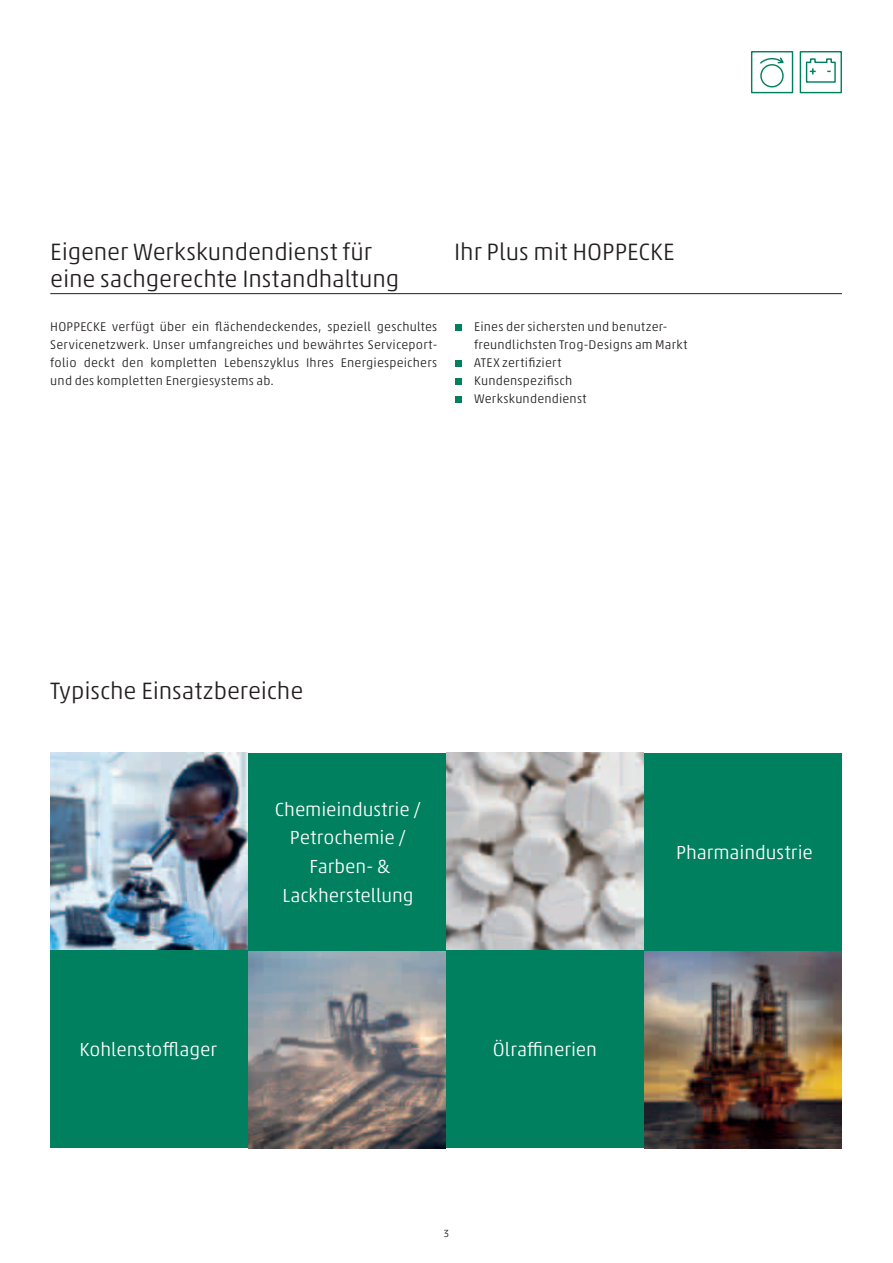
<style>
.page{position:relative;width:893px;height:1263px;background:#fff}
.page>*{position:absolute;margin:0;border:0;box-sizing:border-box;transform-origin:0 0}
.t1{font:300 24px "Akko Pro";letter-spacing:-.005em;color:#231f20}
.t2{font:300 19.2px/28.8px "Akko Pro";color:#fff;text-align:center}
.t3{font:300 12.75px/18px "Akko Pro";letter-spacing:.015em;color:#231f20;text-align:justify}
.t4{font:300 10.5px "Akko Pro";color:#231f20}
</style>
<div class="page">
<img style="left:446px;top:753px;width:198px;height:197px">
<img style="left:248px;top:950px;width:198px;height:198px">
<img style="left:644px;top:950px;width:198px;height:198px">
<img style="left:50px;top:753px;width:198px;height:197px">
<div style="left:248px;top:753px;width:198px;height:197px;background:#00805f"></div>
<div style="left:446px;top:950px;width:198px;height:198px;background:#00805f"></div>
<div style="left:50px;top:950px;width:198px;height:198px;background:#00805f"></div>
<div style="left:644px;top:753px;width:198px;height:197px;background:#00805f"></div>
<hr style="left:50px;top:293px;width:792px;height:1px;background:#231f20">
<div style="left:455px;top:324px;width:7px;height:7px;background:#00805f"></div>
<div style="left:455px;top:360px;width:7px;height:7px;background:#00805f"></div>
<div style="left:455px;top:378px;width:7px;height:7px;background:#00805f"></div>
<div style="left:455px;top:396px;width:7px;height:7px;background:#00805f"></div>
<div style="left:751px;top:51px;width:42px;height:42px;border:1px solid #00805f"></div>
<svg style="left:760px;top:57px;width:24px;height:8px"></svg>
<div style="left:760px;top:64px;width:24px;height:24px;border:1px solid #00805f;border-radius:50%"></div>
<div style="left:800px;top:51px;width:42px;height:42px;border:1px solid #00805f"></div>
<svg style="left:805px;top:58px;width:31px;height:25px"></svg>
<h1 class="t1" style="left:50px;top:237px;width:323px">Eigener Werkskundendienst für</h1>
<h1 class="t1" style="left:454px;top:237px;width:222px">Ihr Plus mit HOPPECKE</h1>
<h1 class="t1" style="left:50px;top:264px;width:350px">eine sachgerechte Instandhaltung</h1>
<p class="t3" style="left:474px;top:317px;width:215px;text-align:left">Eines der sichersten und benutzer&shy;freundlichsten Trog-Designs am Markt<br>ATEX zertifiziert<br>Kundenspezifisch<br>Werkskundendienst</p>
<p class="t3" style="left:50px;top:317px;width:388px">HOPPECKE verfügt über ein flächendeckendes, speziell geschultes Servicenetzwerk. Unser umfangreiches und bewährtes Serviceport&shy;folio deckt den kompletten Lebenszyklus Ihres Energiespeichers und des kompletten Energiesystems ab.</p>
<h1 class="t1" style="left:50px;top:676px;width:255px">Typische Einsatzbereiche</h1>
<h2 class="t2" style="left:275px;top:794px;width:148px">Chemieindustrie /<br>Petrochemie /<br>Farben- &amp;<br>Lackherstellung</h2>
<h2 class="t2" style="left:80px;top:1035px;width:139px">Kohlenstofflager</h2>
<h2 class="t2" style="left:493px;top:1035px;width:106px">Ölraffinerien</h2>
<p class="t4" style="left:444px;top:1227px;width:7px">3</p>
<h2 class="t2" style="left:676px;top:837px;width:138px">Pharmaindustrie</h2>
</div>
